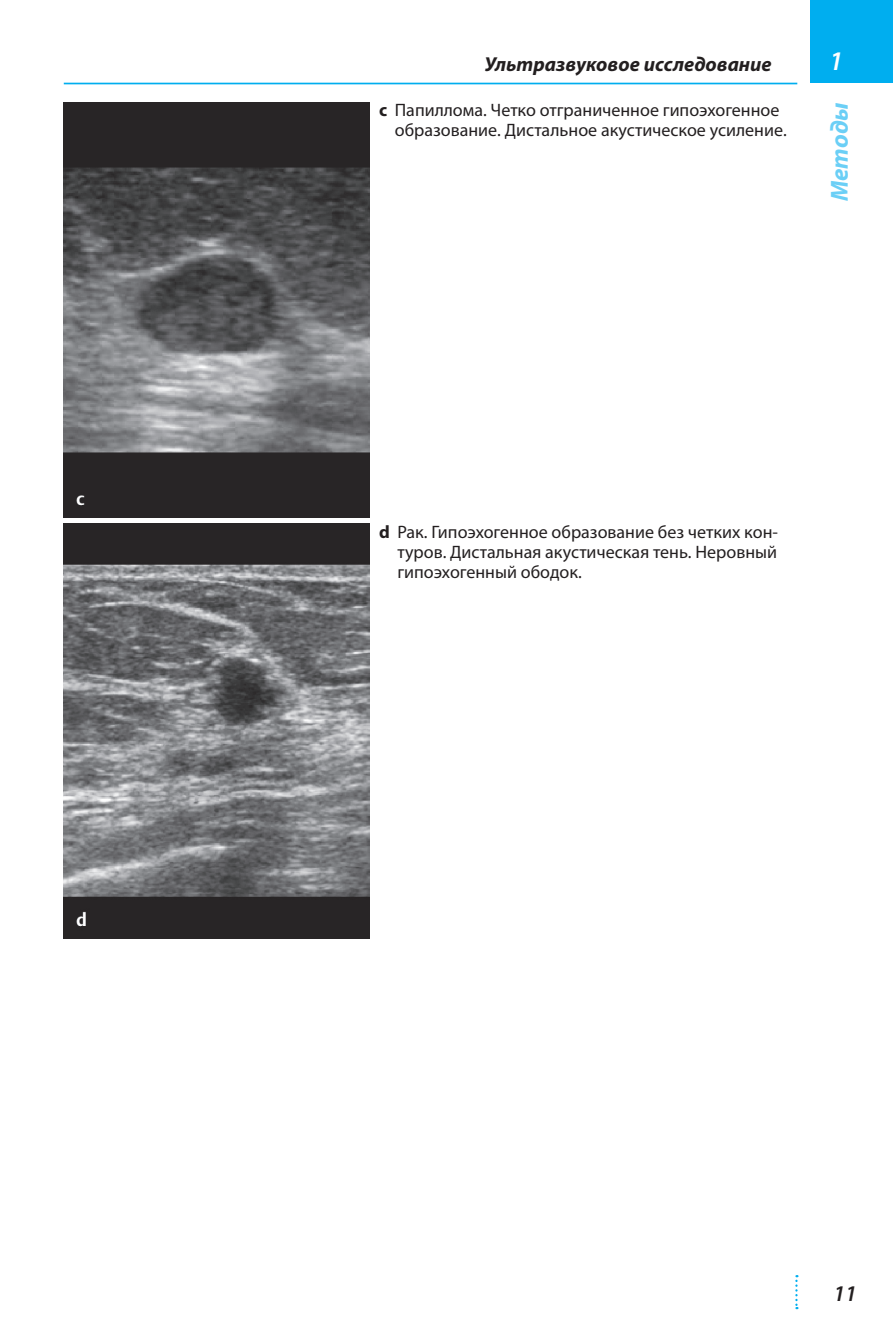
<style>
.page{position:relative;width:893px;height:1340px;background:#fff}
.page>*{position:absolute;margin:0;border:0;box-sizing:border-box;transform-origin:0 0}
.t1{font:italic 600 27px "Myriad Pro";color:#fff}
.t2{font:italic 700 24.75px "Myriad Pro";color:#6bcff6}
.t3{font:italic 600 22.5px "Myriad Pro";color:#231f20}
.t4{font:italic 700 20.25px "Myriad Pro";color:#231f20}
.t5{font:18px/20.2px "Myriad Pro";color:#231f20}
.s1{font-weight:700}
</style>
<div class="page">
<hr style="left:64px;top:83px;width:733px;height:1px;background:#00aeef">
<div style="left:810px;top:0;width:83px;height:83px;background:#00aeef"></div>
<svg style="left:795px;top:1275px;width:3px;height:34px"></svg>
<img style="left:64px;top:102px;width:306px;height:415px">
<img style="left:64px;top:523px;width:306px;height:415px">
<p class="t4" style="left:485px;top:56px;width:289px">Ультразвуковое исследование</p>
<p class="t5" style="left:395px;top:101px;width:394px;text-indent:-16px"><span class="s1">c</span> Папиллома. Четко отграниченное гипоэхогенное образование. Дистальное акустическое усиление.</p>
<h1 class="t1" style="left:829px;top:45px;width:16px">1</h1>
<h2 class="t2" style="left:830px;top:201px;width:101px;rotate:-90deg">Методы</h2>
<p class="t5" style="left:397px;top:523px;width:382px;text-align:justify;text-indent:-18px"><span class="s1">d</span> Рак. Гипоэхогенное образование без четких кон&shy;туров. Дистальная акустическая тень. Неровный гипоэхогенный ободок.</p>
<p class="t3" style="left:834px;top:1279px;width:25px">11</p>
</div>
